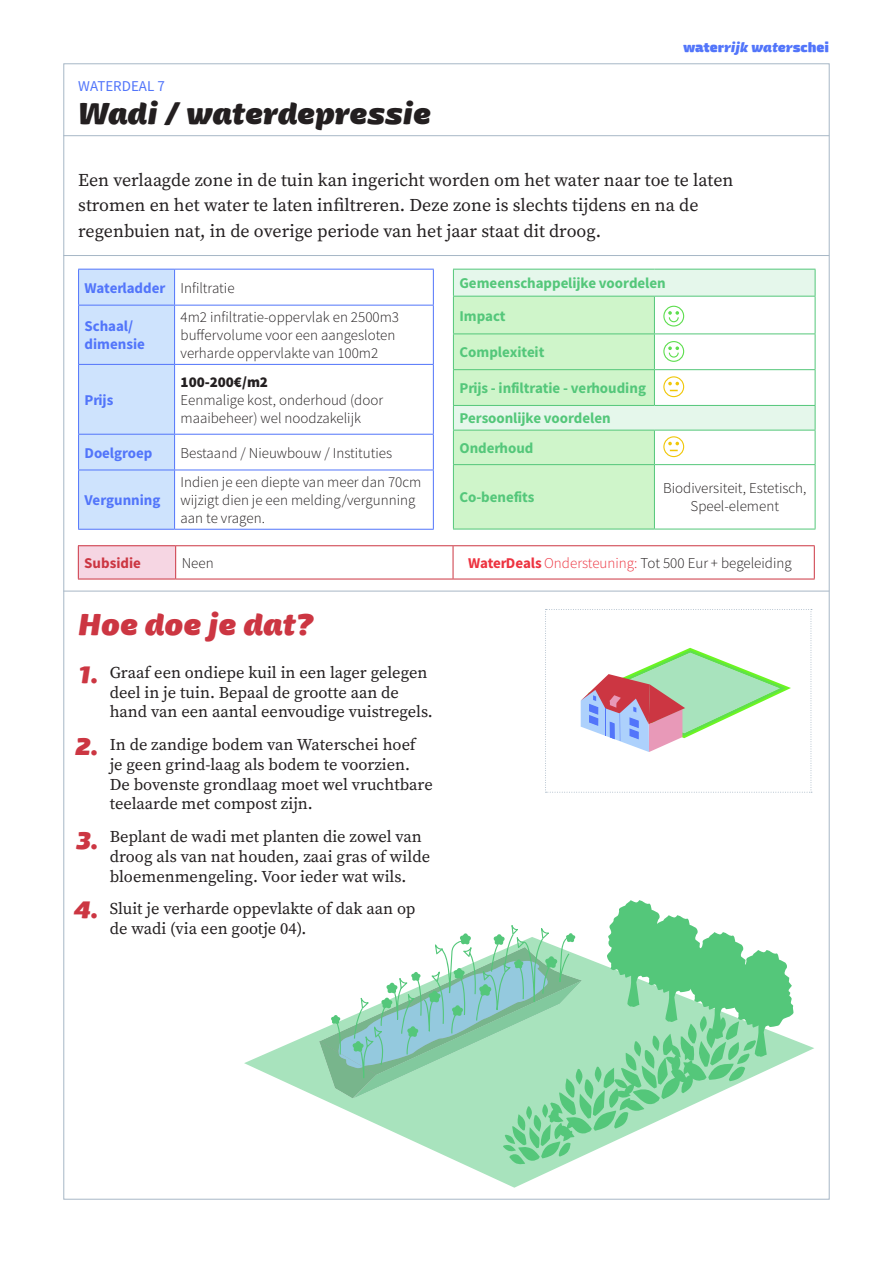
<style>
.page{position:relative;width:893px;height:1263px;background:#fff}
.page>*{position:absolute;margin:0;border:0;box-sizing:border-box;transform-origin:0 0}
.t1{font:italic 900 30px "Mangerica";letter-spacing:-.01em;color:#231f20}
.t2{font:italic 900 30px "Mangerica";color:#cc3642}
.t3{font:italic 900 24px "Mangerica";color:#cc3642}
.t4{font:18px/25.5px "Source Serif Variable";color:#231f20}
.t5{font:16.5px/19.8px "Source Serif Variable";color:#231f20}
.t6{font:15px/18px "Source Sans Variable";color:#231f20}
.t7{font:15px/29.8px "Source Sans Variable";color:#54c77a}
.t8{font:15px/18px "Source Sans Variable";color:#5275fa}
.t9{font:15px "Source Sans Variable";color:#ed3340}
.t10{font:15px "Source Sans Variable";color:#cc3642}
.t11{font:900 13.5px "Mangerica";color:#5275fa}
.s1{font-style:italic}
.s2{color:#231f20}
</style>
<div class="page">
<hr style="left:63px;top:591px;width:766px;height:1px;background:#a7b7c6">
<hr style="left:63px;top:255px;width:766px;height:1px;background:#a7b7c6">
<hr style="left:63px;top:135px;width:766px;height:1px;background:#a7b7c6">
<div style="left:79px;top:270px;width:95px;height:259px;background:#cee3fd"></div>
<svg style="left:175px;top:270px;width:258px;height:259px"></svg>
<hr style="left:78px;top:269px;width:97px;height:1px;background:#5275fa">
<hr style="left:78px;top:269px;width:1px;height:36px;background:#5275fa">
<hr style="left:175px;top:269px;width:259px;height:1px;background:#5275fa">
<hr style="left:174px;top:269px;width:1px;height:36px;background:#5275fa">
<hr style="left:433px;top:269px;width:1px;height:36px;background:#5275fa">
<hr style="left:78px;top:305px;width:97px;height:1px;background:#5275fa">
<hr style="left:78px;top:305px;width:1px;height:59px;background:#5275fa">
<hr style="left:175px;top:305px;width:259px;height:1px;background:#5275fa">
<hr style="left:174px;top:305px;width:1px;height:59px;background:#5275fa">
<hr style="left:433px;top:305px;width:1px;height:59px;background:#5275fa">
<hr style="left:78px;top:364px;width:97px;height:1px;background:#5275fa">
<hr style="left:78px;top:365px;width:1px;height:69px;background:#5275fa">
<hr style="left:175px;top:364px;width:259px;height:1px;background:#5275fa">
<hr style="left:174px;top:365px;width:1px;height:69px;background:#5275fa">
<hr style="left:433px;top:365px;width:1px;height:69px;background:#5275fa">
<hr style="left:78px;top:434px;width:97px;height:1px;background:#5275fa">
<hr style="left:78px;top:435px;width:1px;height:35px;background:#5275fa">
<hr style="left:175px;top:434px;width:259px;height:1px;background:#5275fa">
<hr style="left:174px;top:435px;width:1px;height:35px;background:#5275fa">
<hr style="left:433px;top:435px;width:1px;height:35px;background:#5275fa">
<hr style="left:78px;top:470px;width:97px;height:1px;background:#5275fa">
<hr style="left:78px;top:470px;width:1px;height:59px;background:#5275fa">
<hr style="left:175px;top:470px;width:259px;height:1px;background:#5275fa">
<hr style="left:174px;top:470px;width:1px;height:59px;background:#5275fa">
<hr style="left:433px;top:470px;width:1px;height:59px;background:#5275fa">
<hr style="left:78px;top:529px;width:97px;height:1px;background:#5275fa">
<hr style="left:175px;top:529px;width:259px;height:1px;background:#5275fa">
<svg style="left:545px;top:609px;width:267px;height:184px"></svg>
<svg style="left:244px;top:1030px;width:570px;height:158px"></svg>
<svg style="left:319px;top:900px;width:475px;height:265px"></svg>
<div style="left:454px;top:270px;width:200px;height:26px;background:#e5f7eb"></div>
<svg style="left:454px;top:297px;width:200px;height:232px;background:#d0f4cc"></svg>
<hr style="left:453px;top:269px;width:201px;height:1px;background:#54c77a">
<svg style="left:453px;top:269px;width:1px;height:27px"></svg>
<hr style="left:453px;top:296px;width:201px;height:1px;background:#54c77a">
<hr style="left:453px;top:297px;width:1px;height:36px;background:#54c77a">
<hr style="left:453px;top:333px;width:201px;height:1px;background:#54c77a">
<hr style="left:453px;top:334px;width:1px;height:35px;background:#54c77a">
<hr style="left:453px;top:369px;width:201px;height:1px;background:#54c77a">
<hr style="left:453px;top:370px;width:1px;height:35px;background:#54c77a">
<hr style="left:453px;top:405px;width:201px;height:1px;background:#54c77a">
<svg style="left:453px;top:406px;width:1px;height:24px"></svg>
<hr style="left:453px;top:430px;width:201px;height:1px;background:#54c77a">
<hr style="left:453px;top:430px;width:1px;height:34px;background:#54c77a">
<hr style="left:453px;top:464px;width:201px;height:1px;background:#54c77a">
<hr style="left:453px;top:465px;width:1px;height:64px;background:#54c77a">
<hr style="left:453px;top:529px;width:201px;height:1px;background:#54c77a">
<hr style="left:654px;top:529px;width:161px;height:1px;background:#54c77a">
<div style="left:78px;top:546px;width:98px;height:33px;background:#f6d6e3"></div>
<svg style="left:176px;top:546px;width:638px;height:33px"></svg>
<hr style="left:78px;top:545px;width:98px;height:1px;background:#cc3642">
<hr style="left:78px;top:546px;width:1px;height:33px;background:#cc3642">
<hr style="left:176px;top:545px;width:277px;height:1px;background:#cc3642">
<hr style="left:175px;top:546px;width:1px;height:33px;background:#cc3642">
<hr style="left:453px;top:545px;width:362px;height:1px;background:#cc3642">
<hr style="left:453px;top:546px;width:1px;height:33px;background:#cc3642">
<hr style="left:814px;top:546px;width:1px;height:33px;background:#cc3642">
<hr style="left:78px;top:579px;width:98px;height:1px;background:#cc3642">
<hr style="left:176px;top:579px;width:277px;height:1px;background:#cc3642">
<hr style="left:453px;top:579px;width:362px;height:1px;background:#cc3642">
<svg style="left:654px;top:269px;width:162px;height:260px"></svg>
<p class="t8" style="left:78px;top:77px;width:88px">WATERDEAL 7</p>
<h1 class="t1" style="left:78px;top:94px;width:354px">Wadi / waterdepressie</h1>
<p class="t11" style="left:683px;top:38px;width:147px">water<span class="s1">rijk water</span>schei</p>
<p class="t4" style="left:78px;top:167px;width:657px">Een verlaagde zone in de tuin kan ingericht worden om het water naar toe te laten stromen en het water te laten infiltreren. Deze zone is slechts tijdens en na de regenbuien nat, in de overige periode van het jaar staat dit droog.</p>
<p class="t7" style="left:459px;top:267px;width:208px;line-height:32.4px">Gemeenschappelijke voordelen<br>Impact</p>
<p class="t7" style="left:459px;top:338px;width:87px">Complexiteit</p>
<p class="t7" style="left:459px;top:373px;width:188px">Prijs - infiltratie - verhouding<br>Persoonlijke voordelen<br>Onderhoud</p>
<p class="t7" style="left:459px;top:483px;width:77px">Co-benefits</p>
<p class="t6" style="left:663px;top:480px;width:145px;text-align:center">Biodiversiteit, Estetisch,<br>Speel-element</p>
<p class="t8" style="left:85px;top:279px;width:152px">Waterladder <span class="s2">Infiltratie</span></p>
<p class="t8" style="left:85px;top:317px;width:62px">Schaal/ dimensie</p>
<p class="t6" style="left:181px;top:308px;width:220px">4m2 infiltratie-oppervlak en 2500m3 buffervolume voor een aangesloten verharde oppervlakte van 100m2</p>
<p class="t8" style="left:85px;top:391px;width:30px">Prijs</p>
<p class="t6" style="left:181px;top:373px;width:204px">100-200€/m2<br>Eenmalige kost, onderhoud (door maaibeheer) wel noodzakelijk</p>
<p class="t8" style="left:85px;top:444px;width:69px">Doelgroep</p>
<p class="t6" style="left:181px;top:444px;width:213px">Bestaand / Nieuwbouw / Instituties</p>
<p class="t8" style="left:85px;top:491px;width:77px">Vergunning</p>
<p class="t6" style="left:181px;top:473px;width:242px">Indien je een diepte van meer dan 70cm wijzigt dien je een melding/vergunning aan te vragen.</p>
<p class="t10" style="left:84px;top:554px;width:58px">Subsidie</p>
<p class="t6" style="left:182px;top:554px;width:34px">Neen</p>
<p class="t9" style="left:468px;top:554px;width:325px">WaterDeals Ondersteuning: <span class="s2">Tot 500 Eur + begeleiding</span></p>
<h1 class="t2" style="left:78px;top:604px;width:237px">Hoe doe je dat?</h1>
<h2 class="t3" style="left:79px;top:658px;width:21px">1.</h2>
<p class="t5" style="left:110px;top:662px;width:325px">Graaf een ondiepe kuil in een lager gelegen deel in je tuin. Bepaal de grootte aan de hand van een aantal eenvoudige vuistregels.</p>
<p class="t5" style="left:110px;top:735px;width:325px">In de zandige bodem van Waterschei hoef je geen grind-laag als bodem te voorzien.<br>De bovenste grondlaag moet wel vruchtbare teelaarde met compost zijn.</p>
<p class="t5" style="left:110px;top:826px;width:322px">Beplant de wadi met planten die zowel van droog als van nat houden, zaai gras of wilde bloemenmengeling. Voor ieder wat wils.</p>
<p class="t5" style="left:110px;top:899px;width:307px">Sluit je verharde oppevlakte of dak aan op de wadi (via een gootje 04).</p>
<h2 class="t3" style="left:75px;top:730px;width:25px">2.</h2>
<h2 class="t3" style="left:76px;top:825px;width:24px">3.</h2>
<h2 class="t3" style="left:74px;top:894px;width:26px">4.</h2>
</div>
